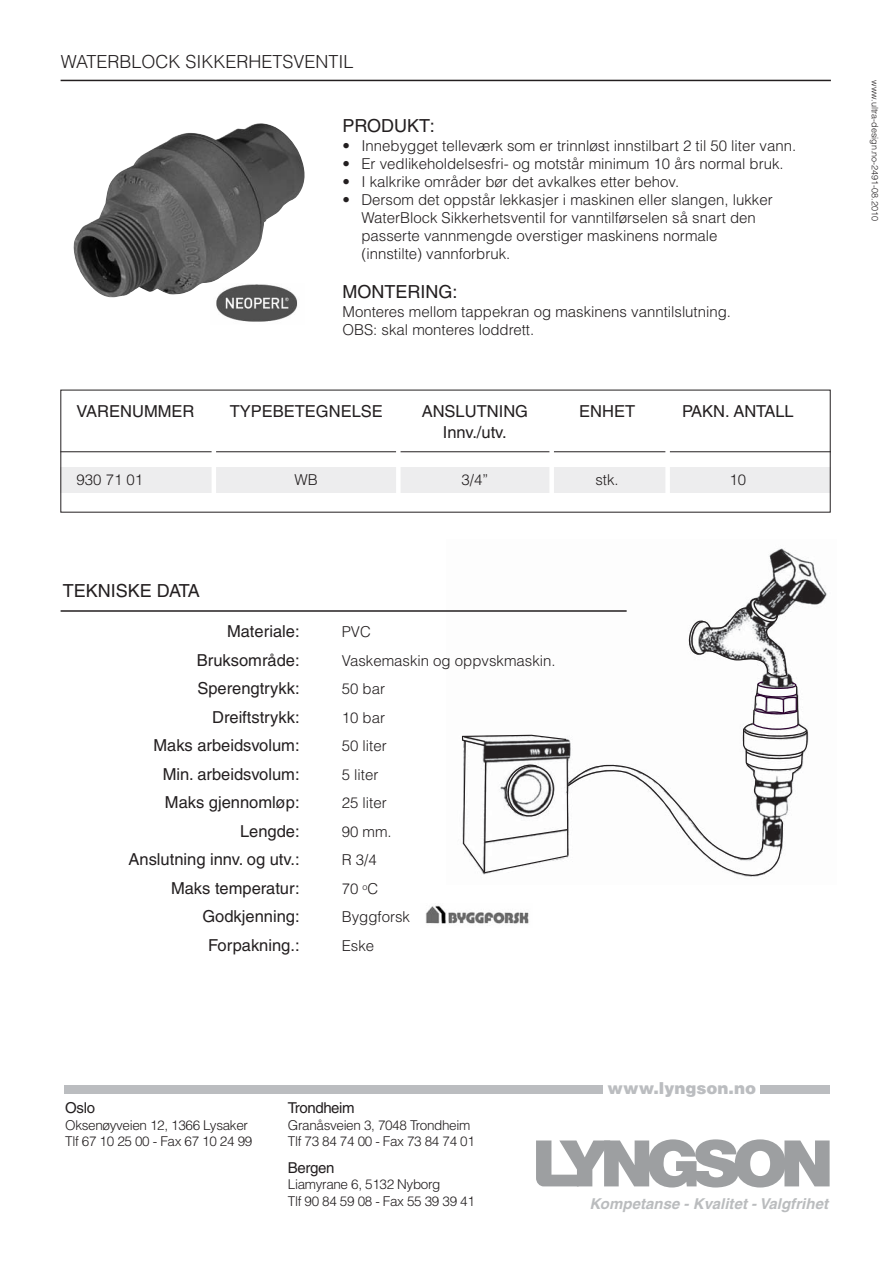
<style>
.page{position:relative;width:893px;height:1263px;background:#fff}
.page>*{position:absolute;margin:0;border:0;box-sizing:border-box;transform-origin:0 0}
.t1{font:18px "Helvetica";color:#231f20}
.t2{font:300 18px "Helvetica";color:#231f20}
.t3{font:16.5px "Helvetica";color:#231f20}
.t4{font:900 16.5px "Helvetica";color:#bbbdc0}
.t5{font:300 15px/18px "Helvetica";color:#231f20}
.t6{font:italic 700 15px "Helvetica";color:#babcbe}
.t7{font:15px "Helvetica";letter-spacing:-.025em;color:#231f20}
.t8{font:300 13.5px/16.2px "Helvetica";letter-spacing:-.025em;color:#231f20}
.t9{font:300 9px "Helvetica";color:#231f20}
</style>
<div class="page">
<img style="left:744px;top:548px;width:83px;height:329px">
<svg style="left:462px;top:598px;width:346px;height:278px"></svg>
<div style="left:60px;top:467px;width:770px;height:26px;background:#ededee"></div>
<div style="left:64px;top:1085px;width:765px;height:9px;background:#bbbdc0"></div>
<div style="left:603px;top:1080px;width:157px;height:21px;background:#fff"></div>
<svg style="left:536px;top:1139px;width:293px;height:49px"></svg>
<hr style="left:61px;top:610px;width:565px;height:2px;background:#231f20">
<hr style="left:61px;top:80px;width:769px;height:1px;background:#231f20">
<hr style="left:60px;top:451px;width:770px;height:1px;background:#231f20">
<div style="left:211px;top:435px;width:5px;height:68px;background:#fff"></div>
<hr style="left:396px;top:430px;width:4px;height:73px;background:#fff">
<div style="left:549px;top:405px;width:5px;height:103px;background:#fff"></div>
<div style="left:665px;top:401px;width:5px;height:110px;background:#fff"></div>
<img style="left:73px;top:123px;width:232px;height:175px">
<img style="left:425px;top:905px;width:104px;height:19px">
<img style="left:211px;top:283px;width:93px;height:39px">
<p class="t2" style="left:61px;top:55px;width:294px">WATERBLOCK SIKKERHETSVENTIL</p>
<p class="t1" style="left:342px;top:119px;width:94px">PRODUKT:</p>
<p class="t5" style="left:342px;top:139px;width:455px">• Innebygget telleværk som er trinnløst innstilbart 2 til 50 liter vann.</p>
<p class="t5" style="left:342px;top:157px;width:443px">• Er vedlikeholdelsesfri- og motstår minimum 10 års normal bruk.</p>
<p class="t5" style="left:342px;top:175px;width:338px">• I kalkrike områder bør det avkalkes etter behov.</p>
<p class="t5" style="left:361px;top:193px;width:413px;text-indent:-19px">• Dersom det oppstår lekkasjer i maskinen eller slangen, lukker WaterBlock Sikkerhetsventil for vanntilførselen så snart den passerte vannmengde overstiger maskinens normale (innstilte) vannforbruk.</p>
<p class="t1" style="left:342px;top:285px;width:116px">MONTERING:</p>
<p class="t5" style="left:342px;top:304px;width:390px">Monteres mellom tappekran og maskinens vanntilslutning.<br>OBS: skal monteres loddrett.</p>
<p class="t3" style="left:77px;top:405px;width:119px">VARENUMMER</p>
<p class="t3" style="left:230px;top:405px;width:155px">TYPEBETEGNELSE</p>
<p class="t3" style="left:421px;top:405px;width:108px">ANSLUTNING</p>
<p class="t3" style="left:579px;top:405px;width:57px">ENHET</p>
<p class="t3" style="left:682px;top:405px;width:113px">PAKN. ANTALL</p>
<p class="t3" style="left:443px;top:426px;width:65px">Innv./utv.</p>
<p class="t5" style="left:77px;top:472px;width:68px">930 71 01</p>
<p class="t5" style="left:294px;top:472px;width:25px">WB</p>
<p class="t5" style="left:461px;top:472px;width:28px">3/4”</p>
<p class="t5" style="left:595px;top:472px;width:25px">stk.</p>
<p class="t5" style="left:729px;top:472px;width:18px">10</p>
<p class="t1" style="left:63px;top:584px;width:138px">TEKNISKE DATA</p>
<p class="t3" style="left:227px;top:625px;width:74px">Materiale:</p>
<p class="t5" style="left:342px;top:624px;width:31px">PVC</p>
<p class="t3" style="left:197px;top:654px;width:104px">Bruksområde:</p>
<p class="t5" style="left:342px;top:653px;width:215px">Vaskemaskin og oppvskmaskin.</p>
<p class="t3" style="left:197px;top:682px;width:104px">Sperengtrykk:</p>
<p class="t5" style="left:342px;top:681px;width:45px">50 bar</p>
<p class="t3" style="left:212px;top:711px;width:89px">Dreiftstrykk:</p>
<p class="t5" style="left:342px;top:710px;width:45px">10 bar</p>
<p class="t3" style="left:153px;top:739px;width:148px">Maks arbeidsvolum:</p>
<p class="t5" style="left:342px;top:738px;width:46px">50 liter</p>
<p class="t3" style="left:163px;top:768px;width:138px">Min. arbeidsvolum:</p>
<p class="t5" style="left:342px;top:767px;width:38px">5 liter</p>
<p class="t3" style="left:165px;top:796px;width:136px">Maks gjennomløp:</p>
<p class="t5" style="left:342px;top:795px;width:46px">25 liter</p>
<p class="t3" style="left:240px;top:825px;width:61px">Lengde:</p>
<p class="t5" style="left:342px;top:824px;width:51px">90 mm.</p>
<p class="t3" style="left:129px;top:853px;width:172px">Anslutning innv. og utv.:</p>
<p class="t5" style="left:342px;top:852px;width:36px">R 3/4</p>
<p class="t3" style="left:171px;top:882px;width:130px">Maks temperatur:</p>
<p class="t5" style="left:342px;top:881px;width:38px">70 <sup>o</sup>C</p>
<p class="t3" style="left:202px;top:910px;width:99px">Godkjenning:</p>
<p class="t5" style="left:342px;top:909px;width:70px">Byggforsk</p>
<p class="t3" style="left:208px;top:939px;width:93px">Forpakning.:</p>
<p class="t5" style="left:342px;top:938px;width:34px">Eske</p>
<p class="t9" style="left:878px;top:80px;width:142px;rotate:90deg">www.ultra-design.no-2491-08.2010</p>
<p class="t7" style="left:65px;top:1102px;width:31px">Oslo</p>
<p class="t8" style="left:65px;top:1119px;width:188px">Oksenøyveien 12, 1366 Lysaker<br>Tlf 67 10 25 00 - Fax 67 10 24 99</p>
<p class="t7" style="left:288px;top:1102px;width:68px">Trondheim</p>
<p class="t8" style="left:288px;top:1119px;width:188px">Granåsveien 3, 7048 Trondheim<br>Tlf 73 84 74 00 - Fax 73 84 74 01</p>
<p class="t7" style="left:288px;top:1162px;width:48px">Bergen</p>
<p class="t8" style="left:288px;top:1178px;width:188px">Liamyrane 6, 5132 Nyborg<br>Tlf 90 84 59 08 - Fax 55 39 39 41</p>
<p class="t4" style="left:607px;top:1082px;width:150px">www.lyngson.no</p>
<p class="t6" style="left:589px;top:1198px;width:243px">Kompetanse - Kvalitet -Valgfrihet</p>
</div>
